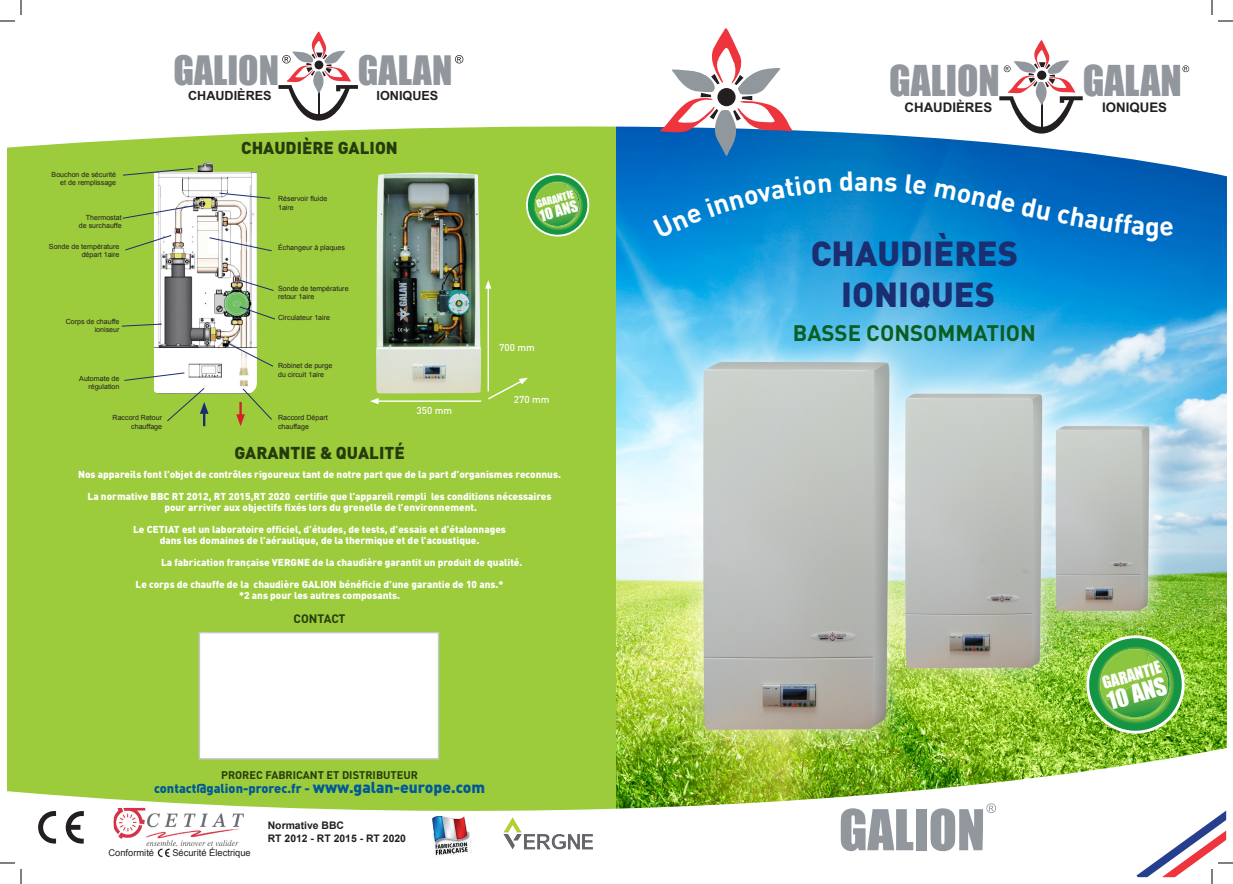
<style>
.page{position:relative;width:1233px;height:884px;background:#fff}
.page>*{position:absolute;margin:0;border:0;box-sizing:border-box;transform-origin:0 0}
.t1{font:52px "Impact";color:#92969d}
.t2{font:39.4px "Impact";color:#92969d}
.t3{font:37.5px "Impact";color:#92969d}
.t4{font:900 34.4px "DIN";color:#1a2e72}
.t5{font:700 26.8px "DIN";color:#fff}
.t6{font:22.8px "Impact";color:#fff}
.t7{font:700 22.2px "DIN";color:#095e21}
.t8{font:900 17px "DIN";color:#263b0d}
.t9{font:15.8px "Impact";color:#fff}
.t10{font:14.6px "Impact";color:#fff}
.t11{font:700 13.3px "Arial";color:#231f20}
.t12{font:900 12.8px "DIN";color:#005997}
.t13{font:700 12.7px "Arial";color:#231f20}
.t14{font:700 12.1px "DIN";letter-spacing:-.005em;color:#263b0d}
.t15{font:700 11px "DIN";color:#263b0d}
.t16{font:700 10.4px "Arial";color:#231f20}
.t17{font:10.1px "Impact";color:#fff}
.t18{font:900 10px/11px "DIN";color:#fff;text-align:center}
.t19{font:500 9.9px "DIN";color:#fff}
.t20{font:9.3px "Arial";color:#231f20}
.t21{font:7.1px/8.3px "Arial";color:#231f20;text-align:right}
.s1{font-size:15.6px}
</style>
<div class="page">
<div style="left:7px;top:21px;width:624px;height:831px;background:#9ccb3b"></div>
<img style="left:376px;top:179px;width:106px;height:215px">
<svg style="left:526px;top:179px;width:64px;height:58px"></svg>
<hr style="left:487px;top:286px;width:2px;height:105px;background:#fff">
<svg style="left:485px;top:280px;width:6px;height:9px"></svg>
<svg style="left:487px;top:378px;width:41px;height:22px"></svg>
<hr style="left:376px;top:400px;width:105px;height:2px;background:#fff">
<svg style="left:370px;top:398px;width:8px;height:6px"></svg>
<div style="left:199px;top:632px;width:240px;height:127px;background:#fff;border:1px solid #c4c8ce"></div>
<img style="left:154px;top:179px;width:103px;height:215px">
<svg style="left:122px;top:205px;width:77px;height:14px"></svg>
<svg style="left:125px;top:235px;width:47px;height:15px"></svg>
<svg style="left:122px;top:324px;width:40px;height:2px"></svg>
<svg style="left:124px;top:373px;width:61px;height:8px"></svg>
<svg style="left:227px;top:343px;width:46px;height:24px"></svg>
<svg style="left:239px;top:306px;width:36px;height:13px"></svg>
<svg style="left:238px;top:280px;width:36px;height:11px"></svg>
<svg style="left:209px;top:237px;width:63px;height:14px"></svg>
<svg style="left:219px;top:193px;width:52px;height:6px"></svg>
<svg style="left:167px;top:388px;width:41px;height:38px"></svg>
<svg style="left:236px;top:388px;width:36px;height:38px"></svg>
<img style="left:616px;top:179px;width:610px;height:568px">
<svg style="left:7px;top:747px;width:1219px;height:111px"></svg>
<svg style="left:1080px;top:630px;width:110px;height:109px;background:#70b846"></svg>
<svg style="left:986px;top:803px;width:10px;height:10px"></svg>
<img style="left:500px;top:816px;width:98px;height:38px">
<svg style="left:38px;top:811px;width:18px;height:33px"></svg>
<svg style="left:66px;top:811px;width:18px;height:33px"></svg>
<img style="left:431px;top:816px;width:40px;height:41px">
<svg style="left:108px;top:801px;width:145px;height:56px;background:#eee6e2"></svg>
<svg style="left:7px;top:7px;width:1219px;height:172px;fill:#fff"></svg>
<svg style="left:658px;top:26px;width:135px;height:131px"></svg>
<svg style="left:999px;top:40px;width:83px;height:94px"></svg>
<svg style="left:1182px;top:65px;width:7px;height:7px"></svg>
<svg style="left:278px;top:31px;width:80px;height:90px;background:#ddd2d3"></svg>
<svg style="left:455px;top:55px;width:8px;height:8px"></svg>
<svg style="left:1218px;top:20px;width:15px;height:2px"></svg>
<svg style="left:0;top:0;width:22px;height:22px"></svg>
<svg style="left:0;top:862px;width:22px;height:22px"></svg>
<svg style="left:1211px;top:0;width:1px;height:15px"></svg>
<svg style="left:1136px;top:811px;width:97px;height:73px"></svg>
<svg style="left:653px;top:176px;width:178px;height:63px;background:#0283cf"></svg>
<svg style="left:840px;top:172px;width:12px;height:19px"></svg>
<svg style="left:870px;top:177px;width:27px;height:15px"></svg>
<svg style="left:905px;top:174px;width:21px;height:21px"></svg>
<svg style="left:934px;top:183px;width:22px;height:17px"></svg>
<div style="left:1057px;top:206px;width:116px;height:35px;background:#006bc2"></div>
<p class="t3" style="left:173px;top:41px;width:107px">GALION</p>
<p class="t13" style="left:188px;top:88px;width:85px">CHAUDIÈRES</p>
<p class="t13" style="left:376px;top:88px;width:63px">IONIQUES</p>
<p class="t3" style="left:358px;top:41px;width:96px">GALAN</p>
<p class="t21" style="left:52px;top:170px;width:66px">Bouchon de sécurité et de remplissage</p>
<p class="t21" style="left:79px;top:213px;width:44px">Thermostat de surchauffe</p>
<p class="t21" style="left:49px;top:242px;width:72px">Sonde de température</p>
<p class="t21" style="left:82px;top:250px;width:39px">départ 1aire</p>
<p class="t21" style="left:66px;top:317px;width:55px">Corps de chauffe</p>
<p class="t21" style="left:95px;top:325px;width:26px">ioniseur</p>
<p class="t21" style="left:79px;top:374px;width:42px">Automate de</p>
<p class="t21" style="left:88px;top:382px;width:33px">régulation</p>
<p class="t21" style="left:113px;top:414px;width:51px">Raccord Retour</p>
<p class="t21" style="left:131px;top:422px;width:32px">chauffage</p>
<p class="t8" style="left:241px;top:137px;width:158px">CHAUDIÈRE GALION</p>
<p class="t21" style="left:278px;top:195px;width:51px">Réservoir fluide</p>
<p class="t21" style="left:278px;top:203px;width:17px">1aire</p>
<p class="t21" style="left:278px;top:244px;width:68px">Échangeur à plaques</p>
<p class="t21" style="left:278px;top:284px;width:72px">Sonde de température</p>
<p class="t21" style="left:278px;top:292px;width:38px">retour 1aire</p>
<p class="t21" style="left:278px;top:313px;width:53px">Circulateur 1aire</p>
<p class="t21" style="left:278px;top:362px;width:56px;text-align:left">Robinet de purge du circuit 1aire</p>
<p class="t21" style="left:278px;top:414px;width:51px">Raccord Départ</p>
<p class="t21" style="left:278px;top:422px;width:32px">chauffage</p>
<p class="t19" style="left:416px;top:404px;width:37px">350 mm</p>
<p class="t17" style="left:534px;top:197px;width:40px;rotate:-16deg">GARANTIE</p>
<p class="t10" style="left:537px;top:205px;width:40px;rotate:-16deg">10 ANS</p>
<p class="t19" style="left:499px;top:341px;width:37px">700 mm</p>
<p class="t19" style="left:514px;top:393px;width:37px">270 mm</p>
<p class="t8" style="left:234px;top:441px;width:172px">GARANTIE &amp; QUALITÉ</p>
<p class="t18" style="left:78px;top:468px;width:484px">Nos appareils font l’objet de contrôles rigoureux tant de notre part que de la part d’organismes reconnus.</p>
<p class="t18" style="left:88px;top:490px;width:465px">La normative BBC RT 2012, RT 2015,RT 2020 certifie que l’appareil rempli les conditions nécessaires</p>
<p class="t18" style="left:164px;top:501px;width:314px">pour arriver aux objectifs fixés lors du grenelle de l’environnement.</p>
<p class="t18" style="left:133px;top:523px;width:374px">Le CETIAT est un laboratoire officiel, d’études, de tests, d’essais et d’étalonnages dans les domaines de l’aéraulique, de la thermique et de l’acoustique.</p>
<p class="t18" style="left:161px;top:556px;width:363px">La fabrication française VERGNE de la chaudière garantit un produit de qualité.</p>
<p class="t18" style="left:136px;top:578px;width:369px">Le corps de chauffe de la chaudière GALION bénéficie d’une garantie de 10 ans.*</p>
<p class="t18" style="left:239px;top:589px;width:163px">*2 ans pour les autres composants.</p>
<p class="t14" style="left:294px;top:611px;width:53px">CONTACT</p>
<p class="t15" style="left:221px;top:767px;width:198px">PROREC FABRICANT ET DISTRIBUTEUR</p>
<p class="t12" style="left:154px;top:779px;width:332px">contact@galion-prorec.fr - <span class="s1">www.galan-europe.com</span></p>
<p class="t20" style="left:108px;top:848px;width:47px">Conformité</p>
<p class="t20" style="left:172px;top:848px;width:80px">Sécurité Électrique</p>
<p class="t16" style="left:268px;top:820px;width:78px">Normative BBC</p>
<p class="t16" style="left:268px;top:832px;width:140px">RT 2012 - RT 2015 - RT 2020</p>
<p class="t2" style="left:889px;top:50px;width:112px">GALION</p>
<p class="t11" style="left:904px;top:100px;width:89px">CHAUDIÈRES</p>
<p class="t11" style="left:1102px;top:100px;width:66px">IONIQUES</p>
<p class="t2" style="left:1082px;top:50px;width:100px">GALAN</p>
<p class="t5" style="left:854px;top:163px;width:16px">a</p>
<p class="t5" style="left:961px;top:174px;width:98px;rotate:12deg">onde du</p>
<p class="t4" style="left:810px;top:230px;width:209px">CHAUDIÈRES</p>
<p class="t4" style="left:841px;top:272px;width:155px">IONIQUES</p>
<p class="t7" style="left:793px;top:319px;width:245px">BASSE CONSOMMATION</p>
<p class="t1" style="left:839px;top:789px;width:148px">GALION</p>
<p class="t9" style="left:1099px;top:671px;width:62px;rotate:-16deg">GARANTIE</p>
<p class="t6" style="left:1103px;top:685px;width:62px;rotate:-16deg">10 ANS</p>
</div>
